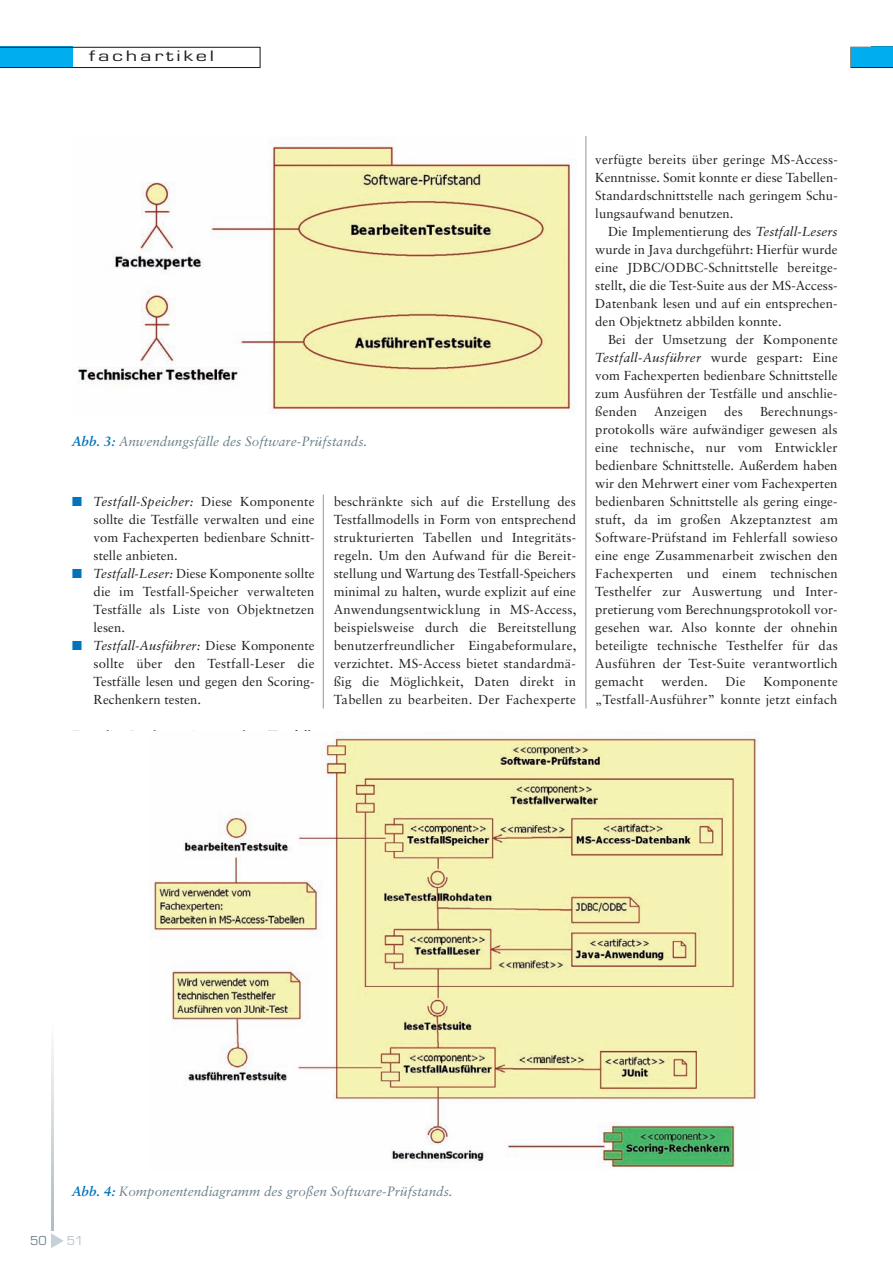
<style>
.page{position:relative;width:893px;height:1263px;background:#fff}
.page>*{position:absolute;margin:0;border:0;box-sizing:border-box;transform-origin:0 0}
.t1{font:15.75px "Eurostile";letter-spacing:.125em;color:#231f20;scale:1.43 1}
.t2{font:italic 13.5px "Sabon";color:#6c818c}
.t3{font:13.5px "Eurostile";color:#6c818c}
.t4{font:13.5px "Eurostile";color:#b6c2c9}
.t5{font:13.05px/18px "Sabon";letter-spacing:.005em;color:#231f20;text-align:justify}
.s1{font-weight:700;color:#0073bc}
.s2{color:#0073bc}
.s3{font-style:italic}
</style>
<div class="page">
<svg style="left:51px;top:1233px;width:13px;height:15px"></svg>
<hr style="left:323px;top:495px;width:1px;height:213px;background:#939598">
<hr style="left:586px;top:136px;width:1px;height:572px;background:#939598">
<img style="left:78px;top:146px;width:493px;height:267px">
<img style="left:149px;top:731px;width:610px;height:437px">
<svg style="left:0;top:47px;width:261px;height:21px"></svg>
<div style="left:850px;top:47px;width:43px;height:21px;border:1px solid #231f20"></div>
<div style="left:852px;top:48px;width:41px;height:19px;background:#00aeef"></div>
<p class="t1" style="left:89px;top:50px;width:89px">fachartikel</p>
<p class="t2" style="left:72px;top:435px;width:297px"><span class="s1">Abb. 3:</span> Anwendungsfälle des Software-Prüfstands.</p>
<p class="t5" style="left:94px;top:493px;width:223px;text-indent:-21px"><span class="s2">■</span> <span class="s3">Testfall-Speicher:</span> Diese Komponente sollte die Testfälle verwalten und eine vom Fachexperten bedienbare Schnitt - stelle anbieten.</p>
<p class="t5" style="left:94px;top:565px;width:223px;text-indent:-21px"><span class="s2">■</span> <span class="s3">Testfall-Leser:</span> Diese Komponente sollte die im Testfall-Speicher verwalteten Testfälle als Liste von Objektnetzen lesen.</p>
<p class="t5" style="left:94px;top:637px;width:223px;text-indent:-21px"><span class="s2">■</span> <span class="s3">Testfall-Ausführer:</span> Diese Komponente sollte über den Testfall-Leser die Testfälle lesen und gegen den Scoring-Rechenkern testen.</p>
<p class="t5" style="left:334px;top:493px;width:244px">beschränkte sich auf die Erstellung des Testfallmodells in Form von entsprechend strukturierten Tabellen und Integritäts - regeln. Um den Aufwand für die Bereit - stellung und Wartung des Testfall-Speichers minimal zu halten, wurde explizit auf eine Anwendungsentwicklung in MS-Access, beispielsweise durch die Bereitstellung benutzerfreundlicher Eingabeformulare, verzichtet. MS-Access bietet standardmä&shy;ßig die Möglichkeit, Daten direkt in Tabellen zu bearbeiten. Der Fachexperte</p>
<p class="t5" style="left:595px;top:151px;width:244px">verfügte bereits über geringe MS-Access-Kenntnisse. Somit konnte er diese Tabellen-Standard schnittstelle nach geringem Schu - lungsaufwand benutzen.</p>
<p class="t5" style="left:595px;top:223px;width:244px;text-indent:13px">Die Implementierung des <span class="s3">Testfall-Lesers </span>wurde in Java durchgeführt: Hierfür wurde eine JDBC/ODBC-Schnittstelle bereitge&shy;stellt, die die Test-Suite aus der MS-Access-Datenbank lesen und auf ein entsprechen&shy;den Objektnetz abbilden konnte.</p>
<p class="t5" style="left:595px;top:331px;width:244px;text-indent:13px">Bei der Umsetzung der Komponente <span class="s3">Testfall-Ausführer</span> wurde gespart: Eine vom Fachexperten bedienbare Schnittstelle zum Ausführen der Testfälle und anschlie&shy;ßenden</p>
<p class="t5" style="left:595px;top:403px;width:244px;text-indent:165px">Berechnungs - protokolls wäre aufwändiger gewesen als eine technische, nur vom Entwickler bedienbare Schnittstelle. Außerdem haben wir den Mehrwert einer vom Fachexperten bedienbaren Schnittstelle als gering einge&shy;stuft, da im großen Akzeptanztest am Software-Prüfstand im Fehlerfall sowieso eine enge Zusammenarbeit zwischen den Fach experten und einem technischen Testhelfer zur Auswertung und Inter - pretierung vom Berechnungsprotokoll vor&shy;gesehen war. Also konnte der ohnehin beteiligte technische Testhelfer für das Ausführen der Test-Suite verantwortlich gemacht</p>
<p class="t5" style="left:654px;top:403px;width:55px">Anzeigen</p>
<p class="t5" style="left:724px;top:403px;width:20px">des</p>
<p class="t5" style="left:661px;top:673px;width:48px">werden.</p>
<p class="t5" style="left:726px;top:673px;width:22px">Die</p>
<p class="t5" style="left:595px;top:673px;width:244px;text-align:right">Komponente<br>„Testfall-Ausführer” konnte jetzt einfach</p>
<p class="t2" style="left:72px;top:1186px;width:382px"><span class="s1">Abb. 4:</span> Komponentendiagramm des großen Software-Prüfstands.</p>
<p class="t3" style="left:30px;top:1236px;width:18px">50</p>
<p class="t4" style="left:67px;top:1236px;width:18px">51</p>
</div>
